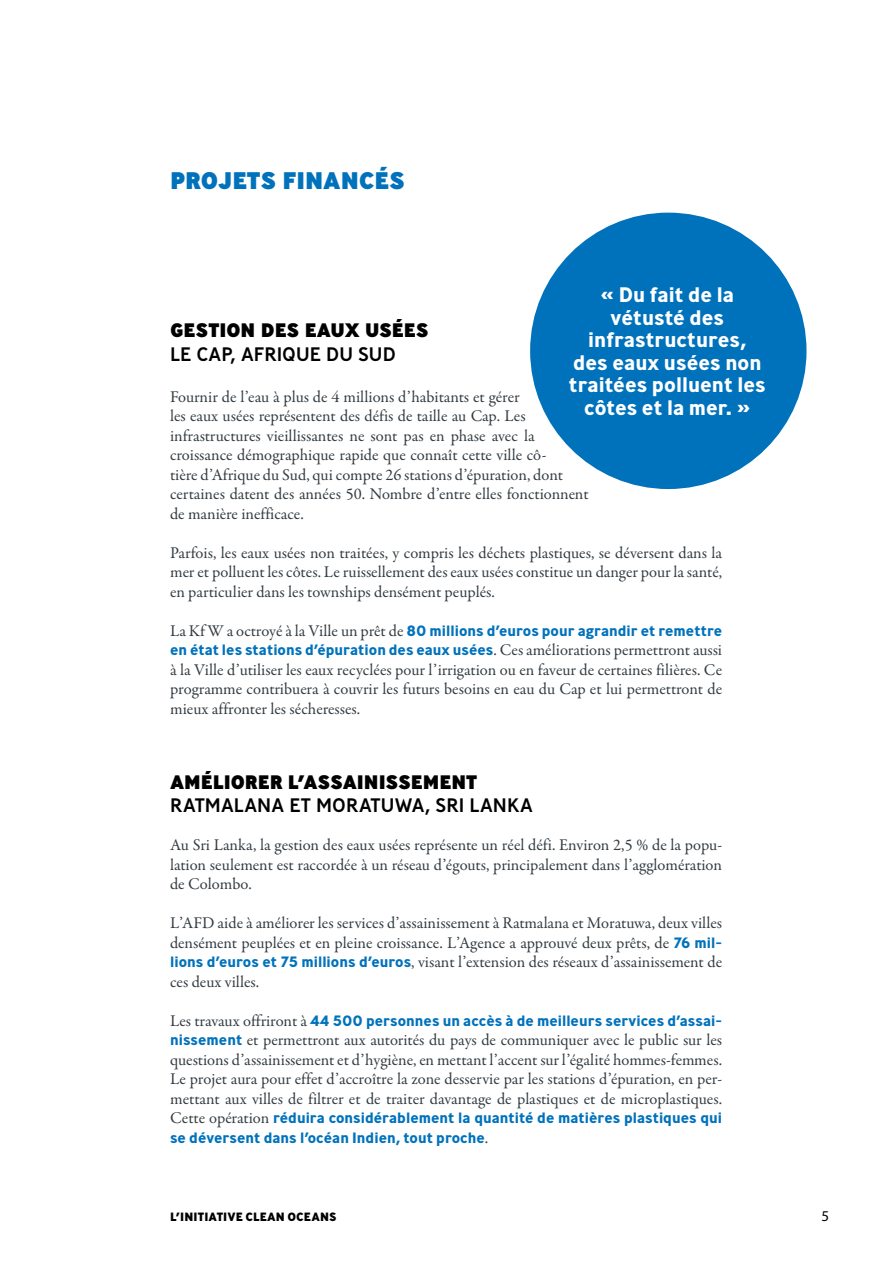
<style>
.page{position:relative;width:893px;height:1263px;background:#fff}
.page>*{position:absolute;margin:0;border:0;box-sizing:border-box;transform-origin:0 0}
.t1{font:800 24px "Ministry";color:#0072bc}
.t2{font:700 21px/22.5px "Ministry";color:#fff;text-align:center}
.t3{font:500 19.5px "Ministry";letter-spacing:.005em;color:#000}
.t4{font:800 19.5px "Ministry";color:#000}
.t5{font:16.5px/19.5px "Garamond Premr Pro";color:#333c42;text-align:justify}
.t6{font:700 15px/19.5px "Ministry";color:#0072bc}
.t7{font:15px "Myriad Pro";color:#000}
.t8{font:800 12px "Ministry";letter-spacing:.01em;color:#000}
.s1{font-family:"Garamond Premr Pro";font-weight:400;font-size:16.5px;color:#333c42}
.s2{font-family:"Ministry";font-weight:700;font-size:15px;color:#0072bc}
</style>
<div class="page">
<div style="left:530px;top:213px;width:276px;height:276px;background:#0072bc;border-radius:50%"></div>
<h1 class="t1" style="left:170px;top:164px;width:236px">PROJETS FINANCÉS</h1>
<p class="t2" style="left:569px;top:283px;width:198px">« Du fait de la vétusté des infrastructures, des eaux usées non traitées polluent les côtes et la mer. »</p>
<p class="t4" style="left:170px;top:317px;width:260px">GESTION DES EAUX USÉES</p>
<p class="t3" style="left:170px;top:341px;width:227px">LE CAP, AFRIQUE DU SUD</p>
<p class="t5" style="left:170px;top:387px;width:420px;text-align:left">Fournir de l’eau à plus de 4 millions d’habitants et gérer<br>les eaux usées représentent des défis de taille au Cap. Les infrastructures vieillissantes ne sont pas en phase avec la croissance démographique rapide que connaît cette ville cô-<br>tière d’Afrique du Sud, qui compte 26 stations d’épuration, dont certaines datent des années 50. Nombre d’entre elles fonctionnent de manière inefficace.</p>
<p class="t5" style="left:170px;top:543px;width:554px">Parfois, les eaux usées non traitées, y compris les déchets plastiques, se déversent dans la mer et polluent les côtes. Le ruissellement des eaux usées constitue un danger pour la santé, en particulier dans les townships densément peuplés.</p>
<p class="t6" style="left:170px;top:620px;width:554px"><span class="s1">La Kf W a octroyé à la Ville un prêt de</span> 80 millions d’euros pour agrandir et remettre en état les stations d’épuration des eaux usées<span class="s1">. Ces améliorations permettront aussi</span></p>
<p class="t5" style="left:170px;top:660px;width:554px">à la Ville d’utiliser les eaux recyclées pour l’irrigation ou en faveur de certaines filières. Ce programme contribuera à couvrir les futurs besoins en eau du Cap et lui permettront de mieux affronter les sécheresses.</p>
<p class="t4" style="left:170px;top:769px;width:309px">AMÉLIORER L’ASSAINISSEMENT</p>
<p class="t3" style="left:170px;top:793px;width:364px">RATMALANA ET MORATUWA, SRI LANKA</p>
<p class="t5" style="left:170px;top:836px;width:554px">Au Sri Lanka, la gestion des eaux usées représente un réel défi. Environ 2,5 % de la popu&shy;lation seulement est raccordée à un réseau d’égouts, principalement dans l’agglomération de Colombo.</p>
<p class="t5" style="left:170px;top:914px;width:554px">L’AFD aide à améliorer les services d’assainissement à Ratmalana et Moratuwa, deux villes densément peuplées et en pleine croissance. L’Agence a approuvé deux prêts, de <span class="s2">76 mil&shy;lions d’euros et 75 millions d’euros</span>, visant l’extension des réseaux d’assainissement de ces deux villes.</p>
<p class="t6" style="left:170px;top:1010px;width:554px"><span class="s1">Les travaux offriront à</span> 44 500 personnes un accès à de meilleurs services d’assai-</p>
<p class="t5" style="left:170px;top:1031px;width:554px"><span class="s2">nissement</span> et permettront aux autorités du pays de communiquer avec le public sur les questions d’assainissement et d’hygiène, en mettant l’accent sur l’égalité hommes-femmes.<br>Le projet aura pour effet d’accroître la zone desservie par les stations d’épuration, en per&shy;mettant aux villes de filtrer et de traiter davantage de plastiques et de microplastiques.</p>
<p class="t6" style="left:170px;top:1108px;width:553px"><span class="s1">Cette opération</span> réduira considérablement la quantité de matières plastiques qui se déversent dans l’océan Indien, tout proche<span class="s1">.</span></p>
<p class="t8" style="left:170px;top:1208px;width:168px">L’INITIATIVE CLEAN OCEANS</p>
<p class="t7" style="left:821px;top:1207px;width:9px">5</p>
</div>
